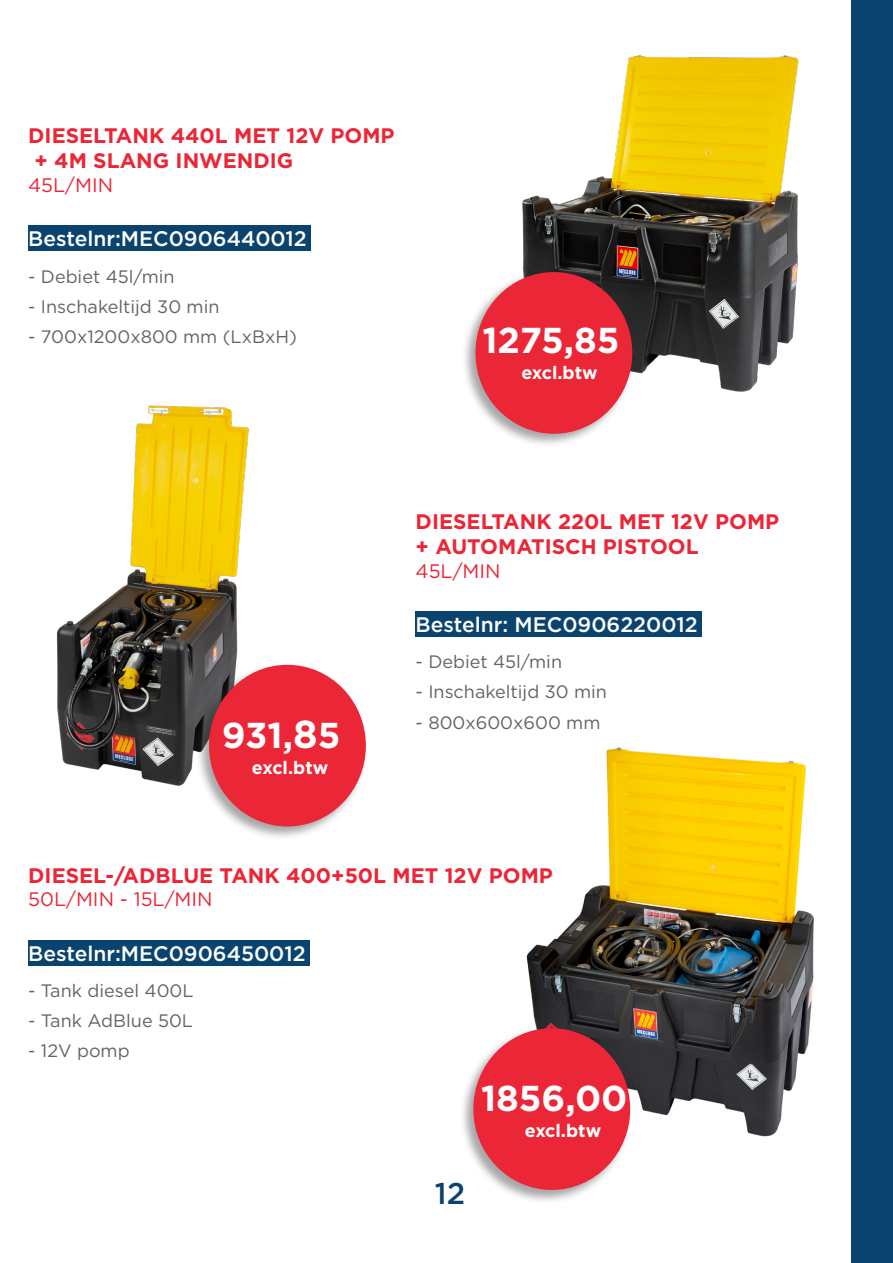
<style>
.page{position:relative;width:893px;height:1263px;background:#fff}
.page>*{position:absolute;margin:0;border:0;box-sizing:border-box;transform-origin:0 0}
.Prijs{font:700 36px "Gotham";color:#fff}
.t1{font:500 30px "Gotham";color:#0b436f}
.Omschrijving_1{font:700 21px "Gotham";color:#eb2636}
.Bestelnummer{font:500 21px "Gotham";color:#fff}
.Omschrijving_1-2{font:19.5px "Gotham";color:#eb2636}
.Omschrijving_2{font:18px "Gotham";color:#636366}
.price{font:700 18px "Gotham";color:#fff}
.s1{font-size:39px}
</style>
<div class="page">
<div style="left:851px;top:0;width:42px;height:1263px;background:#0b436f"></div>
<img style="left:522px;top:55px;width:277px;height:337px">
<img style="left:526px;top:747px;width:288px;height:390px">
<img style="left:56px;top:405px;width:193px;height:381px">
<div style="left:195px;top:662px;width:173px;height:179px;background:#231f20;opacity:.4"></div>
<div style="left:209px;top:665px;width:157px;height:161px;background:#eb2636;border-radius:50%"></div>
<div style="left:416px;top:611px;width:286px;height:25px;background:#0b436f"></div>
<div style="left:28px;top:225px;width:283px;height:26px;background:#0b436f"></div>
<div style="left:28px;top:940px;width:282px;height:25px;background:#0b436f"></div>
<div style="left:461px;top:270px;width:173px;height:178px;background:#231f20;opacity:.4"></div>
<div style="left:475px;top:272px;width:157px;height:162px;background:#eb2636;border-radius:50%"></div>
<div style="left:459px;top:1026px;width:173px;height:178px;background:#231f20;opacity:.4"></div>
<div style="left:473px;top:1028px;width:157px;height:162px;background:#eb2636;border-radius:50%"></div>
<p class="Omschrijving_1" style="left:28px;top:122px;width:368px">DIESELTANK 440L MET 12V POMP</p>
<p class="Omschrijving_1" style="left:35px;top:147px;width:260px">+ 4M SLANG INWENDIG</p>
<p class="Omschrijving_1-2" style="left:28px;top:172px;width:87px">45L/MIN</p>
<p class="Bestelnummer" style="left:28px;top:225px;width:280px">Bestelnr:MEC0906440012</p>
<p class="Omschrijving_2" style="left:28px;top:265px;width:148px">- Debiet 45l/min</p>
<p class="Omschrijving_2" style="left:28px;top:295px;width:193px">- Inschakeltijd 30 min</p>
<p class="Omschrijving_2" style="left:28px;top:325px;width:270px">- 700x1200x800 mm (LxBxH)</p>
<p class="Prijs" style="left:482px;top:316px;width:139px">1275,85</p>
<p class="price" style="left:521px;top:360px;width:78px">excl.btw</p>
<p class="Prijs" style="left:222px;top:712px;width:120px">931,<span class="s1">8</span>5</p>
<p class="price" style="left:252px;top:756px;width:78px">excl.btw</p>
<p class="Omschrijving_1" style="left:416px;top:507px;width:365px">DIESELTANK 220L MET 12V POMP</p>
<p class="Omschrijving_1" style="left:416px;top:533px;width:285px">+ AUTOMATISCH PISTOOL</p>
<p class="Omschrijving_1-2" style="left:416px;top:558px;width:87px">45L/MIN</p>
<p class="Bestelnummer" style="left:416px;top:611px;width:284px">Bestelnr: MEC0906220012</p>
<p class="Omschrijving_2" style="left:416px;top:650px;width:148px">- Debiet 45l/min</p>
<p class="Omschrijving_2" style="left:416px;top:680px;width:193px">- Inschakeltijd 30 min</p>
<p class="Omschrijving_2" style="left:416px;top:711px;width:186px">- 800x600x600 mm</p>
<p class="Omschrijving_1" style="left:28px;top:861px;width:526px">DIESEL-/ADBLUE TANK 400+50L MET 12V POMP</p>
<p class="Omschrijving_1-2" style="left:28px;top:887px;width:186px">50L/MIN - 15L/MIN</p>
<p class="Bestelnummer" style="left:28px;top:940px;width:279px">Bestelnr:MEC0906450012</p>
<p class="Omschrijving_2" style="left:28px;top:979px;width:167px">- Tank diesel 400L</p>
<p class="Omschrijving_2" style="left:28px;top:1009px;width:166px">- Tank AdBlue 50L</p>
<p class="Omschrijving_2" style="left:28px;top:1039px;width:103px">- 12V pomp</p>
<h2 class="t1" style="left:435px;top:1174px;width:32px">12</h2>
<p class="Prijs" style="left:481px;top:1074px;width:148px">1856,00</p>
<p class="price" style="left:525px;top:1118px;width:78px">excl.btw</p>
</div>
